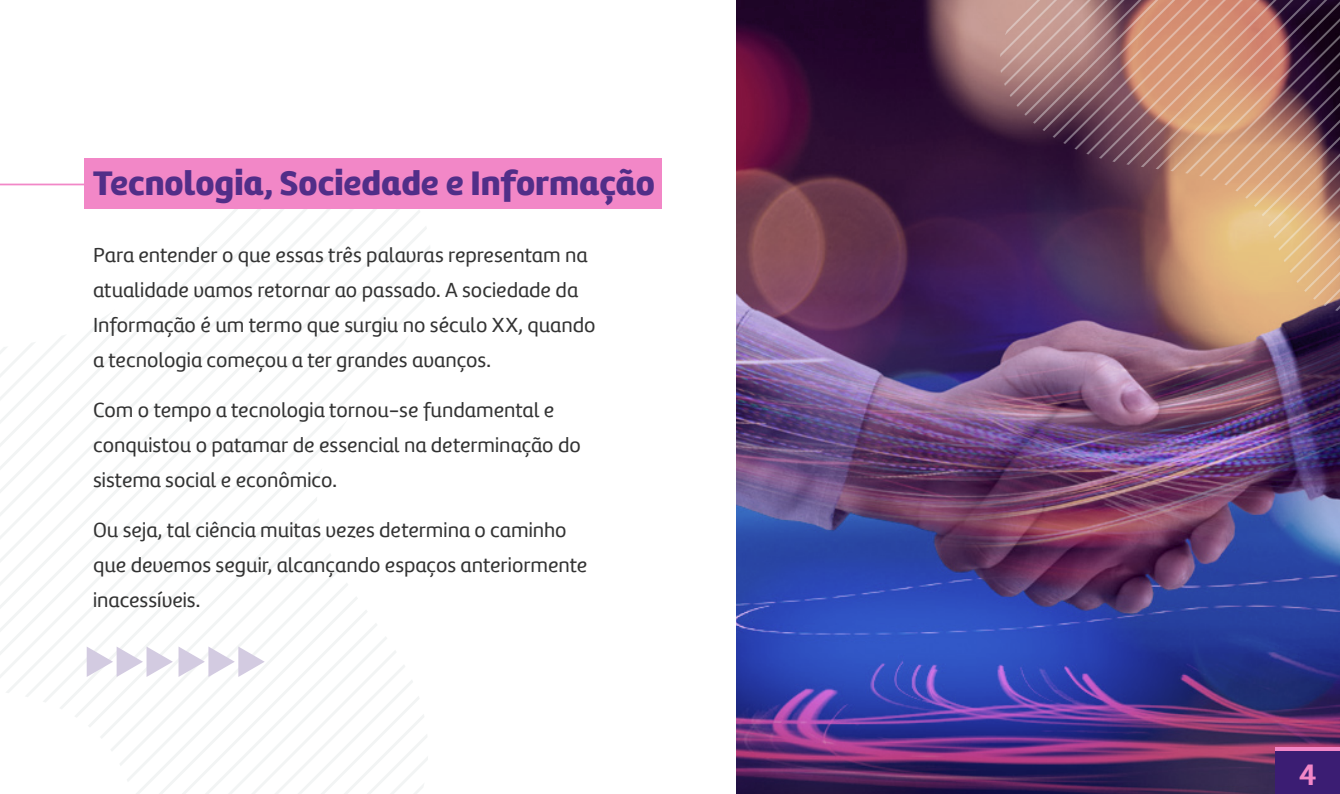
<style>
.page{position:relative;width:1340px;height:794px;background:#fff}
.page>*{position:absolute;margin:0;border:0;box-sizing:border-box;transform-origin:0 0}
.t1{font:900 35px "Amelia UP";color:#512e88}
.t2{font:700 29.75px "Amelia UP";color:#f287c7}
.t3{font:21px/35px "Amelia UP ameliaup";color:#333}
</style>
<div class="page">
<svg style="left:0;top:183px;width:293px;height:126px"></svg>
<svg style="left:0;top:192px;width:255px;height:117px"></svg>
<div style="left:84px;top:158px;width:578px;height:50px;background:#f287c7"></div>
<img style="left:736px;top:0;width:603px;height:794px">
<hr style="left:0;top:184px;width:91px;height:1px;background:#f287c7">
<svg style="left:1000px;top:0;width:339px;height:356px;background:#966c6b"></svg>
<svg style="left:0;top:309px;width:428px;height:485px"></svg>
<div style="left:1275px;top:750px;width:64px;height:44px;background:#3b1d73"></div>
<hr style="left:1275px;top:747px;width:64px;height:3px;background:#f287c7">
<h1 class="t1" style="left:93px;top:162px;width:563px">Tecnologia, Sociedade e Informação</h1>
<p class="t3" style="left:93px;top:237px;width:504px">Para entender o que essas três palavras representam na atualidade vamos retornar ao passado. A sociedade da Informação é um termo que surgiu no século XX, quando a tecnologia começou a ter grandes avanços.</p>
<p class="t3" style="left:93px;top:392px;width:489px">Com o tempo a tecnologia tornou-se fundamental e conquistou o patamar de essencial na determinação do sistema social e econômico.</p>
<p class="t3" style="left:93px;top:512px;width:496px">Ou seja, tal ciência muitas vezes determina o caminho que devemos seguir, alcançando espaços anteriormente inacessíveis.</p>
<h2 class="t2" style="left:1298px;top:757px;width:20px">4</h2>
</div>
